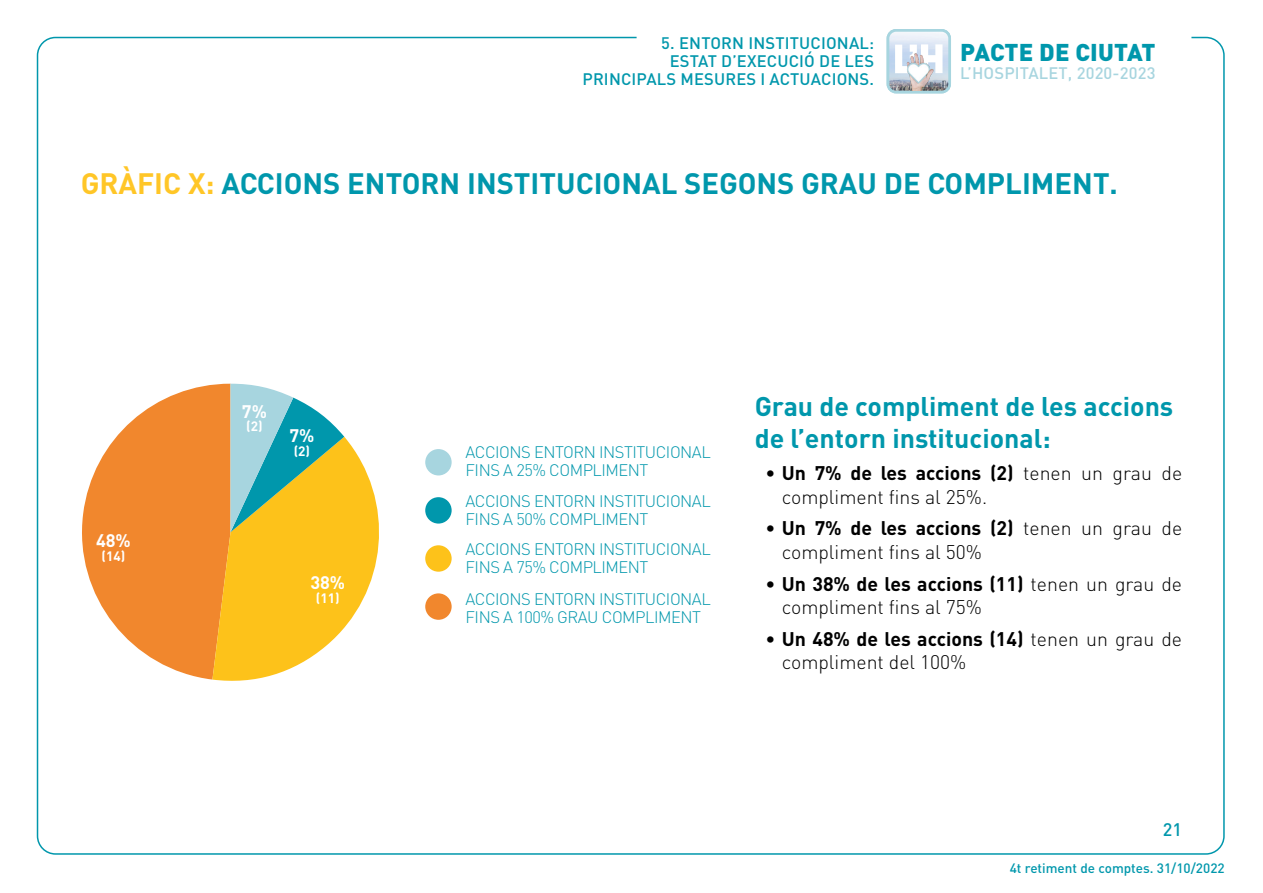
<style>
.page{position:relative;width:1263px;height:893px;background:#fff}
.page>*{position:absolute;margin:0;border:0;box-sizing:border-box;transform-origin:0 0}
.t1{font:700 29.1px "DIN";color:#0097ac}
.t2{font:700 26.7px/32.1px "DIN";color:#0097ac}
.t3{font:900 24px "DIN";letter-spacing:.005em;color:#0097ac}
.t4{font:300 19.5px/23.4px "DIN";color:#000}
.t5{font:700 18px "DIN";color:#fff}
.t6{font:500 18px "DIN";color:#0097ac}
.t7{font:300 16.5px/18px "DIN";letter-spacing:-.03em;color:#0097ac}
.t8{font:500 16.5px/18px "DIN";letter-spacing:.01em;color:#0097ac;text-align:right}
.t9{font:500 16.5px "DIN";letter-spacing:.01em;color:#a7d5df}
.t10{font:500 13.5px "DIN";color:#0097ac}
.t11{font:700 13.5px "DIN";color:#fff}
.s1{color:#ffc627}
.s2{font-weight:700}
</style>
<div class="page">
<svg style="left:82px;top:384px;width:148px;height:296px;fill:#f1872d"></svg>
<svg style="left:212px;top:437px;width:167px;height:244px;fill:#fdc21a"></svg>
<svg style="left:230px;top:384px;width:114px;height:148px"></svg>
<img style="left:891px;top:33px;width:56px;height:56px">
<div style="left:887px;top:29px;width:64px;height:64px;border:3px solid #a7d5df;border-radius:8px"></div>
<svg style="left:895px;top:44px;width:47px;height:4px"></svg>
<img style="left:893px;top:48px;width:51px;height:43px">
<div style="left:425px;top:449px;width:27px;height:26px;background:#a7d5df;border-radius:50%"></div>
<div style="left:425px;top:545px;width:27px;height:27px;background:#fdc21a;border-radius:50%"></div>
<div style="left:425px;top:497px;width:27px;height:27px;background:#0097ac;border-radius:50%"></div>
<div style="left:425px;top:593px;width:27px;height:27px;background:#f1872d;border-radius:50%"></div>
<p class="t8" style="left:582px;top:34px;width:293px">5. ENTORN INSTITUCIONAL:<br>ESTAT D’EXECUCIÓ DE LES<br>PRINCIPALS MESURES I ACTUACIONS.</p>
<p class="t3" style="left:960px;top:36px;width:197px">PACTE DE CIUTAT</p>
<p class="t9" style="left:960px;top:62px;width:197px">L’HOSPITALET, 2020-2023</p>
<h1 class="t1" style="left:81px;top:163px;width:1039px"><span class="s1">GRÀFIC X:</span> ACCIONS ENTORN INSTITUCIONAL SEGONS GRAU DE COMPLIMENT.</h1>
<p class="t5" style="left:96px;top:529px;width:36px">48%</p>
<p class="t11" style="left:102px;top:547px;width:25px">(14)</p>
<p class="t5" style="left:242px;top:399px;width:27px">7%</p>
<p class="t11" style="left:246px;top:417px;width:18px">(2)</p>
<p class="t5" style="left:289px;top:424px;width:27px">7%</p>
<p class="t11" style="left:294px;top:442px;width:18px">(2)</p>
<p class="t5" style="left:310px;top:570px;width:36px">38%</p>
<p class="t11" style="left:316px;top:589px;width:25px">(11)</p>
<p class="t7" style="left:466px;top:443px;width:247px">ACCIONS ENTORN INSTITUCIONAL<br>FINS A 25% COMPLIMENT</p>
<p class="t7" style="left:466px;top:492px;width:247px">ACCIONS ENTORN INSTITUCIONAL<br>FINS A 50% COMPLIMENT</p>
<p class="t7" style="left:466px;top:540px;width:247px">ACCIONS ENTORN INSTITUCIONAL<br>FINS A 75% COMPLIMENT</p>
<p class="t7" style="left:466px;top:590px;width:247px">ACCIONS ENTORN INSTITUCIONAL<br>FINS A 100% GRAU COMPLIMENT</p>
<h2 class="t2" style="left:755px;top:389px;width:420px">Grau de compliment de les accions de l’entorn institucional:</h2>
<p class="t4" style="left:782px;top:461px;width:402px;text-indent:-16px">• <span class="s2">Un 7% de les accions (2)</span> tenen un grau de compliment fins al 25%.</p>
<p class="t4" style="left:782px;top:516px;width:402px;text-indent:-16px">• <span class="s2">Un 7% de les accions (2)</span> tenen un grau de compliment fins al 50%</p>
<p class="t4" style="left:782px;top:571px;width:402px;text-indent:-16px">• <span class="s2">Un 38% de les accions (11)</span> tenen un grau de compliment fins al 75%</p>
<p class="t4" style="left:782px;top:627px;width:402px;text-indent:-16px">• <span class="s2">Un 48% de les accions (14)</span> tenen un grau de compliment del 100%</p>
<p class="t6" style="left:1163px;top:818px;width:21px">21</p>
<p class="t10" style="left:1010px;top:859px;width:216px">4t retiment de comptes. 31/10/2022</p>
</div>
